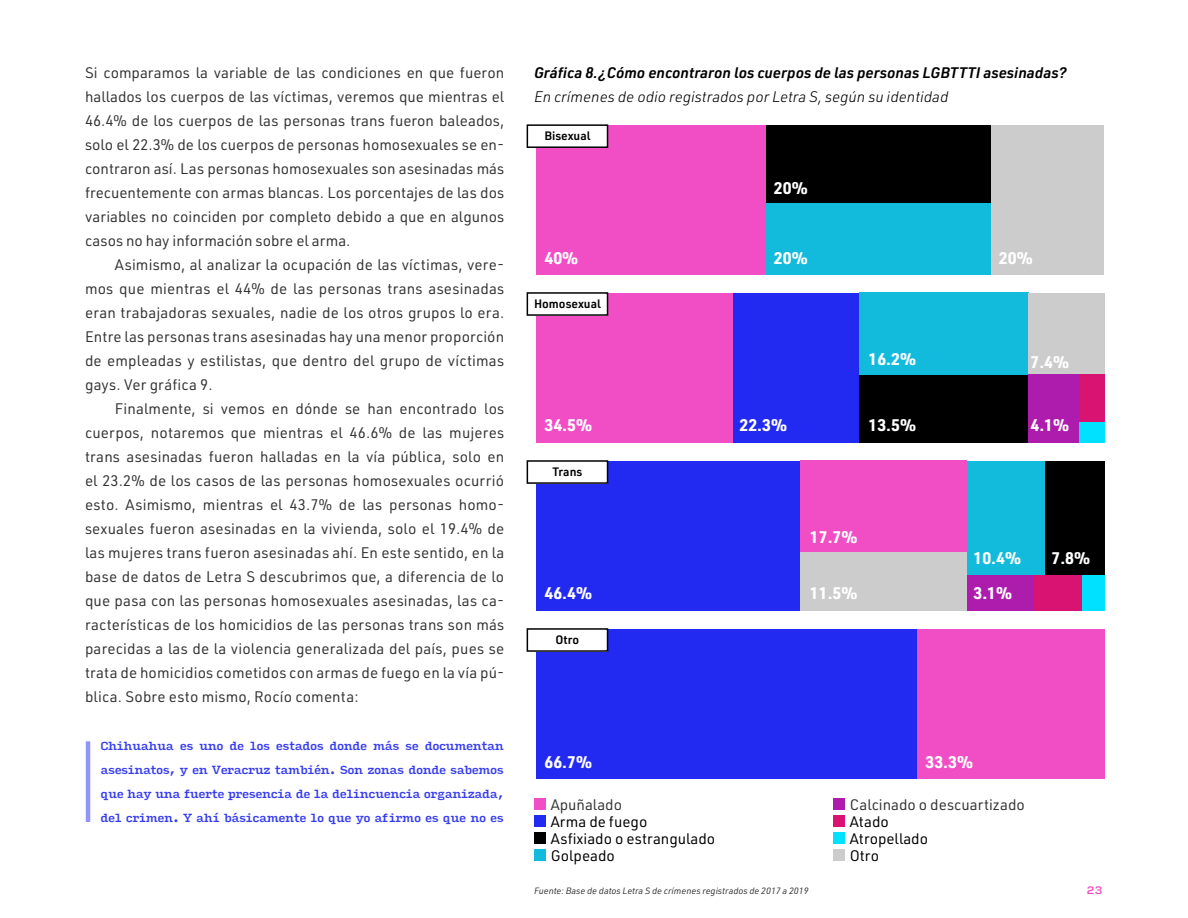
<style>
.page{position:relative;width:1188px;height:918px;background:#fff}
.page>*{position:absolute;margin:0;border:0;box-sizing:border-box;transform-origin:0 0}
.t1{font:700 16.5px "URWDIN";color:#fff}
.p1_sangria{font:15px/24px "URWDIN";letter-spacing:.01em;color:#333;text-align:justify}
.P1{font:15px/24px "URWDIN";color:#333;text-align:justify}
.título_gráfica{font:italic 600 15px "URWDIN";color:#000}
.P1_-_no_alineado{font:15px "URWDIN";color:#000}
.título_gráfica-2{font:italic 300 15px "URWDIN";color:#000}
.P1_-_no_alineado-2{font:15px "URWDIN";color:#333}
.P1_-_no_alineado-3{font:600 12px "URWDIN";color:#000}
.texto_resaltado{font:500 11.25px/24px "Input Serif";letter-spacing:-.11em;color:#373df0;text-align:justify}
.t2{font:500 10.5px "Input Serif";color:#f14ec6}
.Fuente{font:italic 9px "URWDIN";color:#333}
</style>
<div class="page">
<hr style="left:86px;top:741px;width:4px;height:81px;background:#9194f8">
<div style="left:536px;top:125px;width:230px;height:150px;background:#f14ec6"></div>
<div style="left:536px;top:293px;width:197px;height:150px;background:#f14ec6"></div>
<div style="left:536px;top:461px;width:264px;height:150px;background:#222af1"></div>
<div style="left:536px;top:629px;width:381px;height:150px;background:#222af1"></div>
<div style="left:766px;top:125px;width:225px;height:78px;background:#000"></div>
<div style="left:991px;top:125px;width:112px;height:150px;background:#ccc"></div>
<div style="left:766px;top:203px;width:225px;height:72px;background:#12bbdb"></div>
<div style="left:733px;top:293px;width:126px;height:150px;background:#222af1"></div>
<div style="left:800px;top:461px;width:167px;height:91px;background:#f14ec6"></div>
<div style="left:800px;top:552px;width:167px;height:59px;background:#ccc"></div>
<div style="left:917px;top:629px;width:188px;height:150px;background:#f14ec6"></div>
<div style="left:859px;top:293px;width:169px;height:82px;background:#12bbdb"></div>
<div style="left:859px;top:375px;width:169px;height:68px;background:#000"></div>
<div style="left:967px;top:461px;width:78px;height:114px;background:#12bbdb"></div>
<div style="left:1028px;top:293px;width:77px;height:81px;background:#ccc"></div>
<div style="left:1045px;top:461px;width:60px;height:114px;background:#000"></div>
<div style="left:1028px;top:374px;width:51px;height:69px;background:#ad1cad"></div>
<div style="left:1079px;top:374px;width:26px;height:48px;background:#d81372"></div>
<div style="left:1079px;top:422px;width:26px;height:21px;background:#00e1ff"></div>
<div style="left:967px;top:575px;width:67px;height:36px;background:#ad1cad"></div>
<div style="left:1034px;top:575px;width:48px;height:36px;background:#d81372"></div>
<div style="left:1082px;top:575px;width:23px;height:36px;background:#00e1ff"></div>
<div style="left:527px;top:125px;width:81px;height:22px;background:#fff"></div>
<div style="left:527px;top:124px;width:81px;height:24px;border:2px solid #000"></div>
<div style="left:527px;top:293px;width:81px;height:22px;background:#fff"></div>
<div style="left:527px;top:292px;width:81px;height:24px;border:2px solid #000"></div>
<div style="left:527px;top:461px;width:81px;height:22px;background:#fff"></div>
<div style="left:527px;top:460px;width:81px;height:24px;border:2px solid #000"></div>
<div style="left:527px;top:629px;width:81px;height:22px;background:#fff"></div>
<div style="left:527px;top:628px;width:81px;height:24px;border:2px solid #000"></div>
<div style="left:534px;top:798px;width:12px;height:12px;background:#f14ec6"></div>
<div style="left:833px;top:798px;width:12px;height:12px;background:#ad1cad"></div>
<div style="left:534px;top:815px;width:12px;height:12px;background:#222af1"></div>
<div style="left:833px;top:815px;width:12px;height:12px;background:#d91273"></div>
<div style="left:534px;top:832px;width:12px;height:12px;background:#000"></div>
<div style="left:833px;top:832px;width:12px;height:12px;background:#00e0ff"></div>
<div style="left:534px;top:849px;width:12px;height:12px;background:#12badb"></div>
<div style="left:833px;top:849px;width:12px;height:12px;background:#ccc"></div>
<p class="P1" style="left:85px;top:60px;width:421px">Si comparamos la variable de las condiciones en que fueron hallados los cuerpos de las víctimas, veremos que mientras el 46.4% de los cuerpos de las personas trans fueron baleados, solo el 22.3% de los cuerpos de personas homosexuales se en&shy;contraron así. Las personas homosexuales son asesinadas más frecuentemente con armas blancas. Los porcentajes de las dos variables no coinciden por completo debido a que en algunos casos no hay información sobre el arma.</p>
<p class="p1_sangria" style="left:85px;top:252px;width:421px;text-indent:30px">Asimismo, al analizar la ocupación de las víctimas, vere&shy;mos que mientras el 44% de las personas trans asesinadas eran trabajadoras sexuales, nadie de los otros grupos lo era.<br>Entre las personas trans asesinadas hay una menor proporción de empleadas y estilistas, que dentro del grupo de víctimas gays. Ver gráfica 9.</p>
<p class="p1_sangria" style="left:85px;top:396px;width:421px;text-indent:30px">Finalmente, si vemos en dónde se han encontrado los cuerpos, notaremos que mientras el 46.6% de las mujeres trans asesinadas fueron halladas en la vía pública, solo en el 23.2% de los casos de las personas homosexuales ocurrió esto. Asimismo, mientras el 43.7% de las personas homo&shy;sexuales fueron asesinadas en la vivienda, solo el 19.4% de las mujeres trans fueron asesinadas ahí. En este sentido, en la base de datos de Letra S descubrimos que, a diferencia de lo que pasa con las personas homosexuales asesinadas, las ca&shy;racterísticas de los homicidios de las personas trans son más parecidas a las de la violencia generalizada del país, pues se trata de homicidios cometidos con armas de fuego en la vía pú&shy;blica. Sobre esto mismo, Rocío comenta:</p>
<p class="texto_resaltado" style="left:100px;top:733px;width:406px">Chihuahua es uno de los estados donde más se documentan asesinatos, y en Veracruz también. Son zonas donde sabemos que hay una fuerte presencia de la delincuencia organizada, del crimen. Y ahí básicamente lo que yo afirmo es que no es</p>
<p class="título_gráfica" style="left:534px;top:62px;width:534px">Gráfica 8.¿Cómo encontraron los cuerpos de las personas LGBTTTI asesinadas?</p>
<p class="título_gráfica-2" style="left:534px;top:87px;width:416px">En crímenes de odio registrados por Letra S, según su identidad</p>
<p class="P1_-_no_alineado-3" style="left:544px;top:128px;width:48px">Bisexual</p>
<p class="t1" style="left:774px;top:177px;width:35px">20%</p>
<p class="t1" style="left:544px;top:247px;width:35px">40%</p>
<p class="t1" style="left:774px;top:247px;width:35px">20%</p>
<p class="t1" style="left:999px;top:247px;width:35px">20%</p>
<p class="P1_-_no_alineado-3" style="left:534px;top:296px;width:68px">Homosexual</p>
<p class="t1" style="left:868px;top:348px;width:49px">16.2%</p>
<p class="t1" style="left:1030px;top:351px;width:40px">7.4%</p>
<p class="t1" style="left:544px;top:414px;width:49px">34.5%</p>
<p class="t1" style="left:739px;top:414px;width:49px">22.3%</p>
<p class="t1" style="left:868px;top:414px;width:49px">13.5%</p>
<p class="P1_-_no_alineado-3" style="left:552px;top:464px;width:31px">Trans</p>
<p class="t1" style="left:810px;top:526px;width:49px">17.7%</p>
<p class="t1" style="left:544px;top:582px;width:49px">46.4%</p>
<p class="t1" style="left:810px;top:582px;width:49px">11.5%</p>
<p class="P1_-_no_alineado-3" style="left:556px;top:632px;width:25px">Otro</p>
<p class="t1" style="left:1030px;top:414px;width:40px">4.1%</p>
<p class="t1" style="left:973px;top:547px;width:49px">10.4%</p>
<p class="t1" style="left:1051px;top:547px;width:40px">7.8%</p>
<p class="t1" style="left:973px;top:582px;width:40px">3.1%</p>
<p class="t1" style="left:544px;top:751px;width:49px">66.7%</p>
<p class="t1" style="left:925px;top:751px;width:49px">33.3%</p>
<p class="P1_-_no_alineado-2" style="left:551px;top:795px;width:73px">Apuñalado</p>
<p class="P1_-_no_alineado-2" style="left:850px;top:795px;width:177px">Calcinado o descuartizado</p>
<p class="P1_-_no_alineado" style="left:551px;top:812px;width:98px">Arma de fuego</p>
<p class="P1_-_no_alineado" style="left:850px;top:812px;width:41px">Atado</p>
<p class="P1_-_no_alineado" style="left:551px;top:829px;width:166px">Asfixiado o estrangulado</p>
<p class="P1_-_no_alineado" style="left:850px;top:829px;width:80px">Atropellado</p>
<p class="P1_-_no_alineado" style="left:551px;top:846px;width:66px">Golpeado</p>
<p class="P1_-_no_alineado" style="left:850px;top:846px;width:31px">Otro</p>
<p class="Fuente" style="left:534px;top:885px;width:276px">Fuente: Base de datos Letra S de crímenes registrados de 2017 a 2019</p>
<p class="t2" style="left:1086px;top:881px;width:18px">23</p>
</div>
